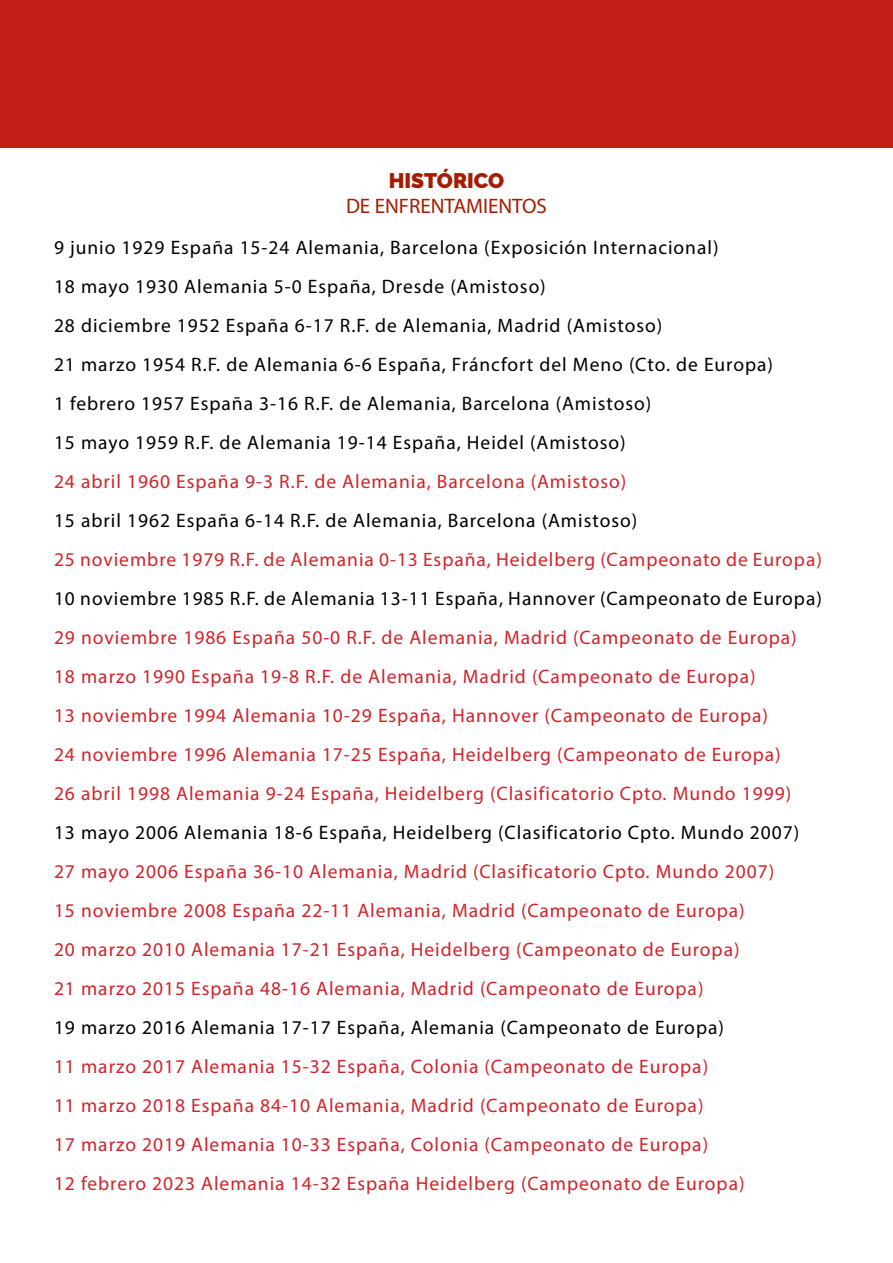
<style>
.page{position:relative;width:893px;height:1263px;background:#fff}
.page>*{position:absolute;margin:0;border:0;box-sizing:border-box;transform-origin:0 0}
.t1{font:21px "Myriad Pro";color:#a61c00}
.t2{font:900 21px "Raleway";color:#a61c00}
.t3{font:19.5px "Myriad Pro";letter-spacing:.05em;color:#d1232a}
.t4{font:19.5px "Myriad Pro";letter-spacing:.05em;color:#000}
</style>
<div class="page">
<div style="left:0;top:0;width:893px;height:147px;background:#c21f18"></div>
<p class="t2" style="left:389px;top:168px;width:117px">HISTÓRICO</p>
<p class="t1" style="left:346px;top:193px;width:202px">DE ENFRENTAMIENTOS</p>
<p class="t4" style="left:54px;top:235px;width:666px">9 junio 1929 España 15-24 Alemania, Barcelona (Exposición Internacional)</p>
<p class="t4" style="left:54px;top:274px;width:493px">18 mayo 1930 Alemania 5-0 España, Dresde (Amistoso)</p>
<p class="t4" style="left:54px;top:313px;width:610px">28 diciembre 1952 España 6-17 R.F. de Alemania, Madrid (Amistoso)</p>
<p class="t4" style="left:54px;top:352px;width:720px">21 marzo 1954 R.F. de Alemania 6-6 España, Fráncfort del Meno (Cto. de Europa)</p>
<p class="t4" style="left:54px;top:391px;width:599px">1 febrero 1957 España 3-16 R.F. de Alemania, Barcelona (Amistoso)</p>
<p class="t4" style="left:54px;top:430px;width:573px">15 mayo 1959 R.F. de Alemania 19-14 España, Heidel (Amistoso)</p>
<p class="t3" style="left:54px;top:469px;width:574px">24 abril 1960 España 9-3 R.F. de Alemania, Barcelona (Amistoso)</p>
<p class="t4" style="left:54px;top:508px;width:585px">15 abril 1962 España 6-14 R.F. de Alemania, Barcelona (Amistoso)</p>
<p class="t3" style="left:54px;top:547px;width:769px">25 noviembre 1979 R.F. de Alemania 0-13 España, Heidelberg (Campeonato de Europa)</p>
<p class="t4" style="left:54px;top:586px;width:769px">10 noviembre 1985 R.F. de Alemania 13-11 España, Hannover (Campeonato de Europa)</p>
<p class="t3" style="left:54px;top:625px;width:744px">29 noviembre 1986 España 50-0 R.F. de Alemania, Madrid (Campeonato de Europa)</p>
<p class="t3" style="left:54px;top:664px;width:703px">18 marzo 1990 España 19-8 R.F. de Alemania, Madrid (Campeonato de Europa)</p>
<p class="t3" style="left:54px;top:703px;width:716px">13 noviembre 1994 Alemania 10-29 España, Hannover (Campeonato de Europa)</p>
<p class="t3" style="left:54px;top:742px;width:728px">24 noviembre 1996 Alemania 17-25 España, Heidelberg (Campeonato de Europa)</p>
<p class="t3" style="left:54px;top:781px;width:739px">26 abril 1998 Alemania 9-24 España, Heidelberg (Clasificatorio Cpto. Mundo 1999)</p>
<p class="t4" style="left:54px;top:820px;width:747px">13 mayo 2006 Alemania 18-6 España, Heidelberg (Clasificatorio Cpto. Mundo 2007)</p>
<p class="t3" style="left:54px;top:859px;width:722px">27 mayo 2006 España 36-10 Alemania, Madrid (Clasificatorio Cpto. Mundo 2007)</p>
<p class="t3" style="left:54px;top:898px;width:692px">15 noviembre 2008 España 22-11 Alemania, Madrid (Campeonato de Europa)</p>
<p class="t3" style="left:54px;top:937px;width:687px">20 marzo 2010 Alemania 17-21 España, Heidelberg (Campeonato de Europa)</p>
<p class="t3" style="left:54px;top:976px;width:651px">21 marzo 2015 España 48-16 Alemania, Madrid (Campeonato de Europa)</p>
<p class="t4" style="left:54px;top:1015px;width:671px">19 marzo 2016 Alemania 17-17 España, Alemania (Campeonato de Europa)</p>
<p class="t3" style="left:54px;top:1054px;width:656px">11 marzo 2017 Alemania 15-32 España, Colonia (Campeonato de Europa)</p>
<p class="t3" style="left:54px;top:1093px;width:651px">11 marzo 2018 España 84-10 Alemania, Madrid (Campeonato de Europa)</p>
<p class="t3" style="left:54px;top:1132px;width:656px">17 marzo 2019 Alemania 10-33 España, Colonia (Campeonato de Europa)</p>
<p class="t3" style="left:54px;top:1171px;width:692px">12 febrero 2023 Alemania 14-32 España Heidelberg (Campeonato de Europa)</p>
</div>
